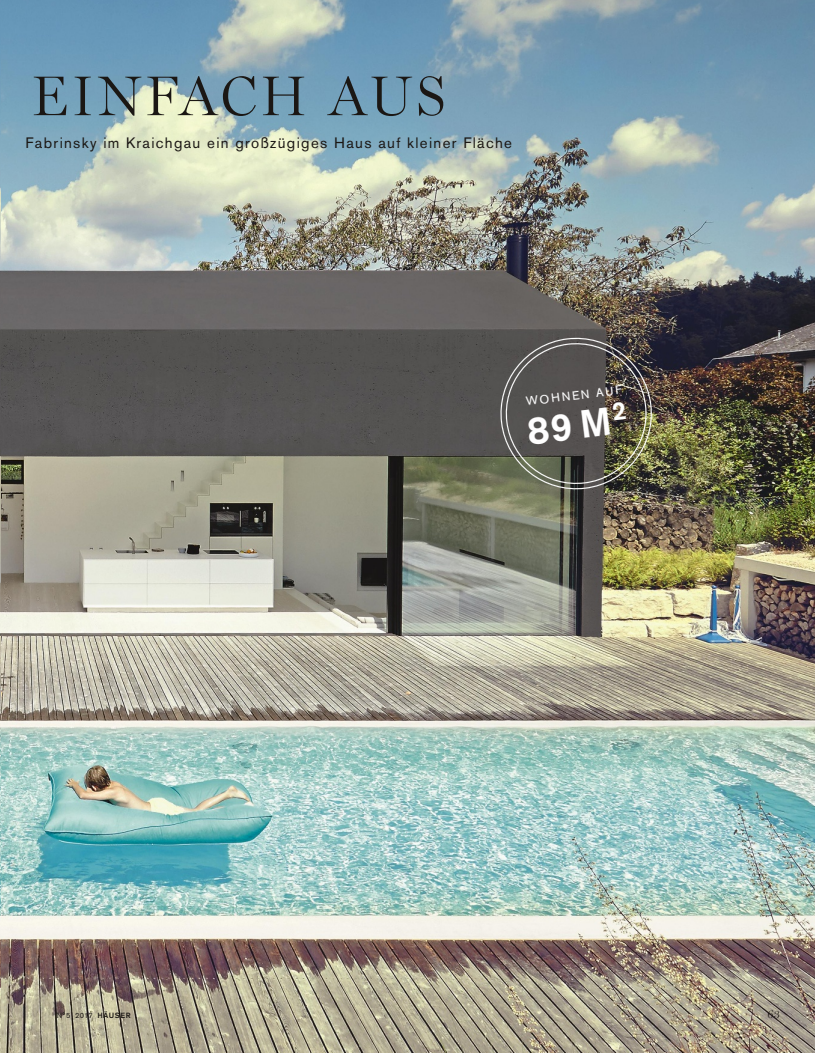
<style>
.page{position:relative;width:815px;height:1053px;background:#fff}
.page>*{position:absolute;margin:0;border:0;box-sizing:border-box;transform-origin:0 0}
.t1{font:300 56.25px "Miller Display";letter-spacing:.065em;color:#1b1714}
.t2{font:500 38.75px "Akzidenz Grotesk Pro";color:#fefefe}
.t3{font:15px "Akzidenz Grotesk Pro";letter-spacing:.09em;color:#1b1714}
.t4{font:11.88px "Akzidenz Grotesk Pro";color:#fefefe}
.t5{font:300 11.25px "Miller Display";color:#1b1714}
.t6{font:7.5px "Akzidenz Grotesk Pro";color:#1b1714}
.s1{font-weight:500}
</style>
<div class="page">
<img style="left:0;top:0;width:815px;height:1052px">
<img style="left:496px;top:333px;width:160px;height:161px">
<h1 class="t1" style="left:31px;top:64px;width:415px">EINFACH AUS</h1>
<p class="t3" style="left:26px;top:133px;width:488px">Fabrinsky im Kraichgau ein großzügiges Haus auf kleiner Fläche</p>
<p class="t4" style="left:525px;top:393px;width:98px;rotate:-7deg">WOHNEN AUF</p>
<h2 class="t2" style="left:524px;top:406px;width:102px;rotate:-7deg">89 M2</h2>
<p class="t6" style="left:57px;top:1009px;width:75px">N°5 2017 <span class="s1">HÄUSER</span></p>
<p class="t5" style="left:767px;top:1007px;width:14px">63</p>
</div>
